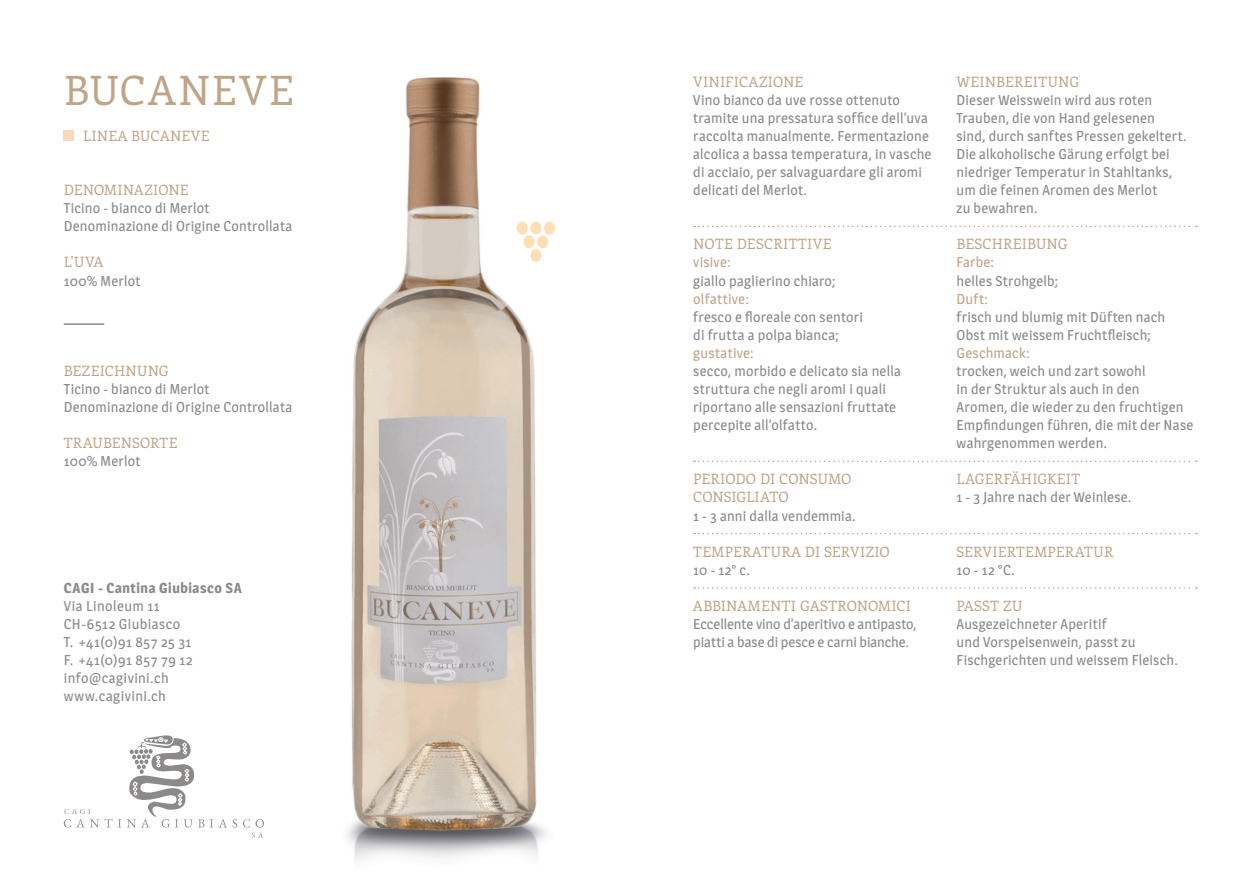
<style>
.page{position:relative;width:1259px;height:893px;background:#fff}
.page>*{position:absolute;margin:0;border:0;box-sizing:border-box;transform-origin:0 0}
.t1{font:40.5px "Enriqueta";letter-spacing:.06em;color:#bfa588}
.t2{font:14.25px/18.1px "Magra";letter-spacing:.015em;color:#8c8989}
.t3{font:14.25px "Enriqueta";letter-spacing:.015em;color:#bfa588}
.t4{font:14.25px "Magra";letter-spacing:.02em;color:#bfa588}
.t5{font:14.25px "Magra";letter-spacing:.035em;color:#8c8989}
.t6{font:700 14.25px "Magra";letter-spacing:.035em;color:#8c8989}
</style>
<div class="page">
<img style="left:347px;top:77px;width:208px;height:784px">
<svg style="left:64px;top:735px;width:200px;height:103px"></svg>
<hr style="left:64px;top:323px;width:40px;height:2px;background:#8c8989">
<div style="left:517px;top:222px;width:11px;height:13px;background:#fedfb4;border-radius:50%"></div>
<div style="left:530px;top:222px;width:11px;height:13px;background:#fedfb4;border-radius:50%"></div>
<div style="left:544px;top:222px;width:11px;height:13px;background:#fedfb4;border-radius:50%"></div>
<div style="left:523px;top:235px;width:11px;height:13px;background:#fedfb4;border-radius:50%"></div>
<div style="left:537px;top:235px;width:11px;height:13px;background:#fedfb4;border-radius:50%"></div>
<div style="left:530px;top:249px;width:11px;height:13px;background:#fedfb4;border-radius:50%"></div>
<div style="left:64px;top:131px;width:10px;height:10px;background:#f9d8bd"></div>
<svg style="left:694px;top:226px;width:503px;height:1px"></svg>
<svg style="left:694px;top:461px;width:503px;height:1px"></svg>
<svg style="left:694px;top:533px;width:503px;height:1px"></svg>
<svg style="left:694px;top:587px;width:503px;height:2px"></svg>
<p class="t1" style="left:64px;top:62px;width:232px">BUCANEVE</p>
<p class="t3" style="left:693px;top:72px;width:112px">VINIFICAZIONE</p>
<p class="t2" style="left:693px;top:91px;width:240px">Vino bianco da uve rosse ottenuto tramite una pressatura soffice dell’uva raccolta manualmente. Fermentazione alcolica a bassa temperatura, in vasche di acciaio, per salvaguardare gli aromi delicati del Merlot.</p>
<p class="t3" style="left:83px;top:126px;width:128px">LINEA BUCANEVE</p>
<p class="t3" style="left:64px;top:180px;width:126px">DENOMINAZIONE</p>
<p class="t2" style="left:64px;top:199px;width:147px">Ticino - bianco di Merlot</p>
<p class="t2" style="left:64px;top:217px;width:230px">Denominazione di Origine Controllata</p>
<p class="t3" style="left:64px;top:252px;width:41px">L’UVA</p>
<p class="t2" style="left:64px;top:272px;width:78px">100% Merlot</p>
<p class="t3" style="left:693px;top:234px;width:140px">NOTE DESCRITTIVE</p>
<p class="t4" style="left:693px;top:254px;width:39px">visive:</p>
<p class="t2" style="left:693px;top:272px;width:144px">giallo paglierino chiaro;</p>
<p class="t4" style="left:693px;top:290px;width:57px">olfattive:</p>
<p class="t2" style="left:693px;top:308px;width:171px">fresco e floreale con sentori</p>
<p class="t2" style="left:693px;top:326px;width:147px">di frutta a polpa bianca;</p>
<p class="t4" style="left:693px;top:344px;width:62px">gustative:</p>
<p class="t2" style="left:693px;top:362px;width:209px">secco, morbido e delicato sia nella struttura che negli aromi i quali riportano alle sensazioni fruttate percepite all’olfatto.</p>
<p class="t3" style="left:64px;top:361px;width:106px">BEZEICHNUNG</p>
<p class="t2" style="left:64px;top:380px;width:147px">Ticino - bianco di Merlot</p>
<p class="t2" style="left:64px;top:398px;width:230px">Denominazione di Origine Controllata</p>
<p class="t3" style="left:64px;top:433px;width:115px">TRAUBENSORTE</p>
<p class="t2" style="left:64px;top:452px;width:78px">100% Merlot</p>
<p class="t6" style="left:64px;top:579px;width:179px">CAGI - Cantina Giubiasco SA</p>
<p class="t2" style="left:64px;top:597px;width:97px">Via Linoleum 11</p>
<p class="t2" style="left:64px;top:615px;width:118px">CH-6512 Giubiasco</p>
<p class="t2" style="left:64px;top:633px;width:129px">T. +41(0)91 857 25 31</p>
<p class="t5" style="left:64px;top:652px;width:130px">F. +41(0)91 857 79 12</p>
<p class="t2" style="left:64px;top:669px;width:106px">info@cagivini.ch</p>
<p class="t5" style="left:64px;top:688px;width:104px">www.cagivini.ch</p>
<p class="t3" style="left:693px;top:469px;width:159px">PERIODO DI CONSUMO</p>
<p class="t3" style="left:693px;top:487px;width:97px">CONSIGLIATO</p>
<p class="t2" style="left:693px;top:506px;width:164px">1 - 3 anni dalla vendemmia.</p>
<p class="t3" style="left:693px;top:542px;width:198px">TEMPERATURA DI SERVIZIO</p>
<p class="t2" style="left:693px;top:561px;width:58px">10 - 12° c.</p>
<p class="t3" style="left:693px;top:596px;width:219px">ABBINAMENTI GASTRONOMICI</p>
<p class="t2" style="left:693px;top:615px;width:225px">Eccellente vino d’aperitivo e antipasto, piatti a base di pesce e carni bianche.</p>
<p class="t3" style="left:956px;top:72px;width:124px">WEINBEREITUNG</p>
<p class="t2" style="left:956px;top:91px;width:232px">Dieser Weisswein wird aus roten Trauben, die von Hand gelesenen sind, durch sanftes Pressen gekeltert.<br>Die alkoholische Gärung erfolgt bei niedriger Temperatur in Stahltanks,</p>
<p class="t2" style="left:956px;top:181px;width:202px">um die feinen Aromen des Merlot</p>
<p class="t2" style="left:956px;top:199px;width:83px">zu bewahren.</p>
<p class="t3" style="left:956px;top:234px;width:112px">BESCHREIBUNG</p>
<p class="t4" style="left:956px;top:254px;width:39px">Farbe:</p>
<p class="t2" style="left:956px;top:272px;width:103px">helles Strohgelb;</p>
<p class="t4" style="left:956px;top:290px;width:33px">Duft:</p>
<p class="t2" style="left:956px;top:308px;width:210px">frisch und blumig mit Düften nach<br>Obst mit weissem Fruchtfleisch;</p>
<p class="t4" style="left:956px;top:344px;width:75px">Geschmack:</p>
<p class="t2" style="left:956px;top:362px;width:238px">trocken, weich und zart sowohl<br>in der Struktur als auch in den<br>Aromen, die wieder zu den fruchtigen<br>Empfindungen führen, die mit der Nase wahrgenommen werden.</p>
<p class="t3" style="left:956px;top:469px;width:125px">LAGERFÄHIGKEIT</p>
<p class="t2" style="left:956px;top:488px;width:176px">1 - 3 Jahre nach der Weinlese.</p>
<p class="t3" style="left:956px;top:542px;width:158px">SERVIERTEMPERATUR</p>
<p class="t2" style="left:956px;top:561px;width:60px">10 - 12 °C.</p>
<p class="t3" style="left:956px;top:596px;width:67px">PASST ZU</p>
<p class="t2" style="left:956px;top:615px;width:151px">Ausgezeichneter Aperitif</p>
<p class="t2" style="left:956px;top:633px;width:223px">und Vorspeisenwein, passt zu<br>Fischgerichten und weissem Fleisch.</p>
</div>
